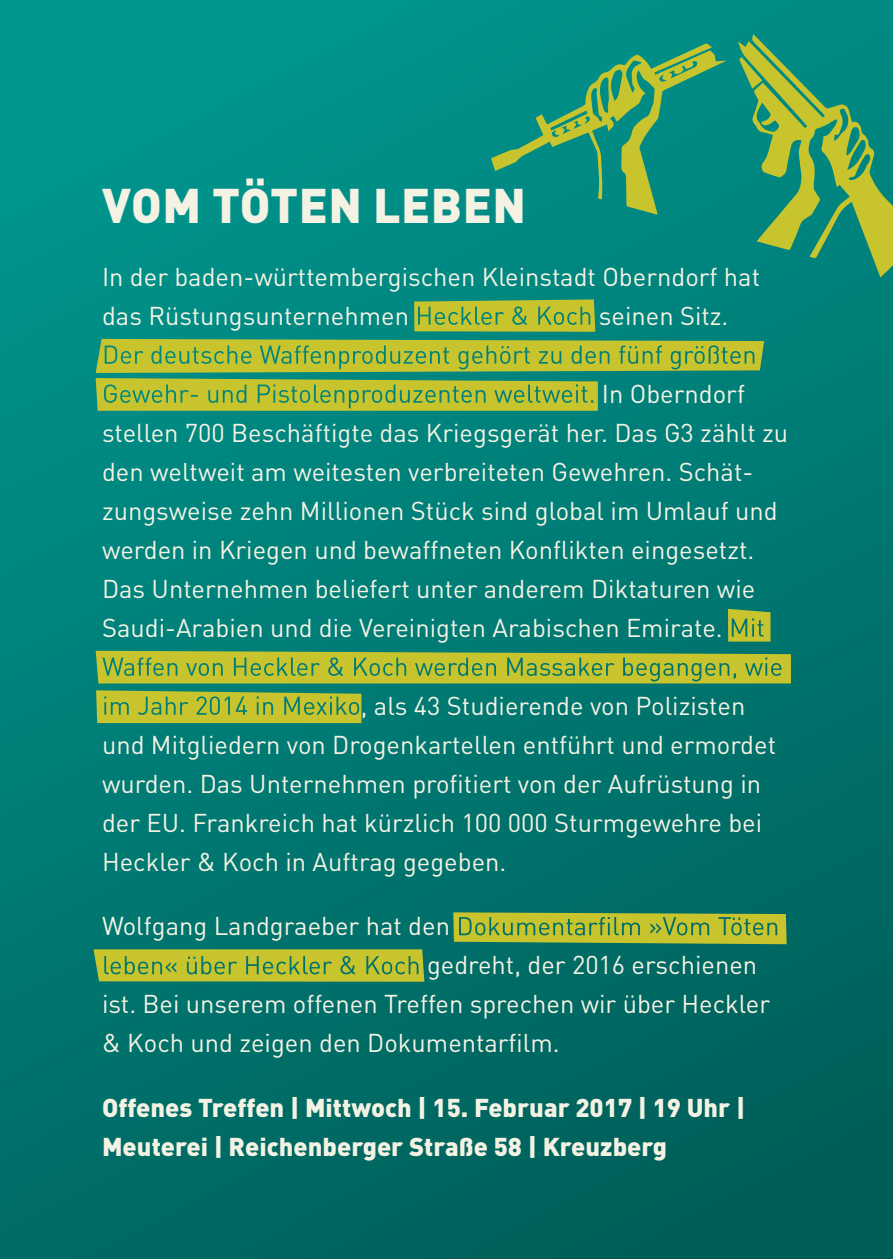
<style>
.page{position:relative;width:893px;height:1259px;background:#fff}
.page>*{position:absolute;margin:0;border:0;box-sizing:border-box;transform-origin:0 0}
.t1{font:900 48px "DIN Pro";letter-spacing:.01em;color:#f4f2e3}
.t2{font:25.5px/39px "DIN Pro";color:#f4f2e3}
.t3{font:900 25.5px/39px "DIN Pro";color:#f4f2e3}
.s1{color:#fff}
</style>
<div class="page">
<div style="left:0;top:0;width:893px;height:1259px;background:linear-gradient(to bottom,#00968e,#00615c)"></div>
<div style="left:94px;top:949px;width:330px;height:32px;background:#c8c42d"></div>
<svg style="left:414px;top:299px;width:181px;height:33px;background:#bbc032"></svg>
<svg style="left:96px;top:339px;width:668px;height:72px;background:#98b43f"></svg>
<svg style="left:728px;top:609px;width:42px;height:32px"></svg>
<div style="left:96px;top:651px;width:695px;height:32px;background:#c8c42d"></div>
<svg style="left:96px;top:690px;width:265px;height:33px;background:#bbbf31"></svg>
<svg style="left:453px;top:912px;width:334px;height:32px;background:#b9bd31"></svg>
<svg style="left:491px;top:43px;width:235px;height:171px;background:#259573"></svg>
<svg style="left:738px;top:34px;width:155px;height:243px;background:#409a64"></svg>
<h1 class="t1" style="left:102px;top:173px;width:425px">VOM TÖTEN LEBEN</h1>
<p class="t2" style="left:102px;top:256px;width:688px">In der baden-württembergischen Kleinstadt Oberndorf hat das Rüstungsunternehmen <span class="s1">Heckler &amp; Koch</span> seinen Sitz.<br><span class="s1">Der deutsche Waffenproduzent gehört zu den fünf größten Gewehr- und Pistolenproduzenten weltweit.</span> In Oberndorf stellen 700 Beschäftigte das Kriegsgerät her. Das G3 zählt zu den weltweit am weitesten verbreiteten Gewehren. Schät&shy;zungsweise zehn Millionen Stück sind global im Umlauf und werden in Kriegen und bewaffneten Konflikten eingesetzt.<br>Das Unternehmen beliefert unter anderem Diktaturen wie Saudi-Arabien und die Vereinigten Arabischen Emirate. <span class="s1">Mit Waffen von Heckler &amp; Koch werden Massaker begangen, wie im Jahr 2014 in Mexiko</span>, als 43 Studierende von Polizisten und Mitgliedern von Drogenkartellen entführt und ermordet wurden. Das Unternehmen profitiert von der Aufrüstung in der EU. Frankreich hat kürzlich 100 000 Sturmgewehre bei Heckler &amp; Koch in Auftrag gegeben.</p>
<p class="t2" style="left:102px;top:905px;width:679px">Wolfgang Landgraeber hat den <span class="s1">Dokumentarfilm »Vom Töten leben« über Heckler &amp; Koch</span> gedreht, der 2016 erschienen ist. Bei unserem offenen Treffen sprechen wir über Heckler &amp; Koch und zeigen den Dokumentarfilm.</p>
<p class="t3" style="left:102px;top:1087px;width:645px">Offenes Treffen | Mittwoch | 15. Februar 2017 | 19 Uhr |<br>Meuterei | Reichenberger Straße 58 | Kreuzberg</p>
</div>
